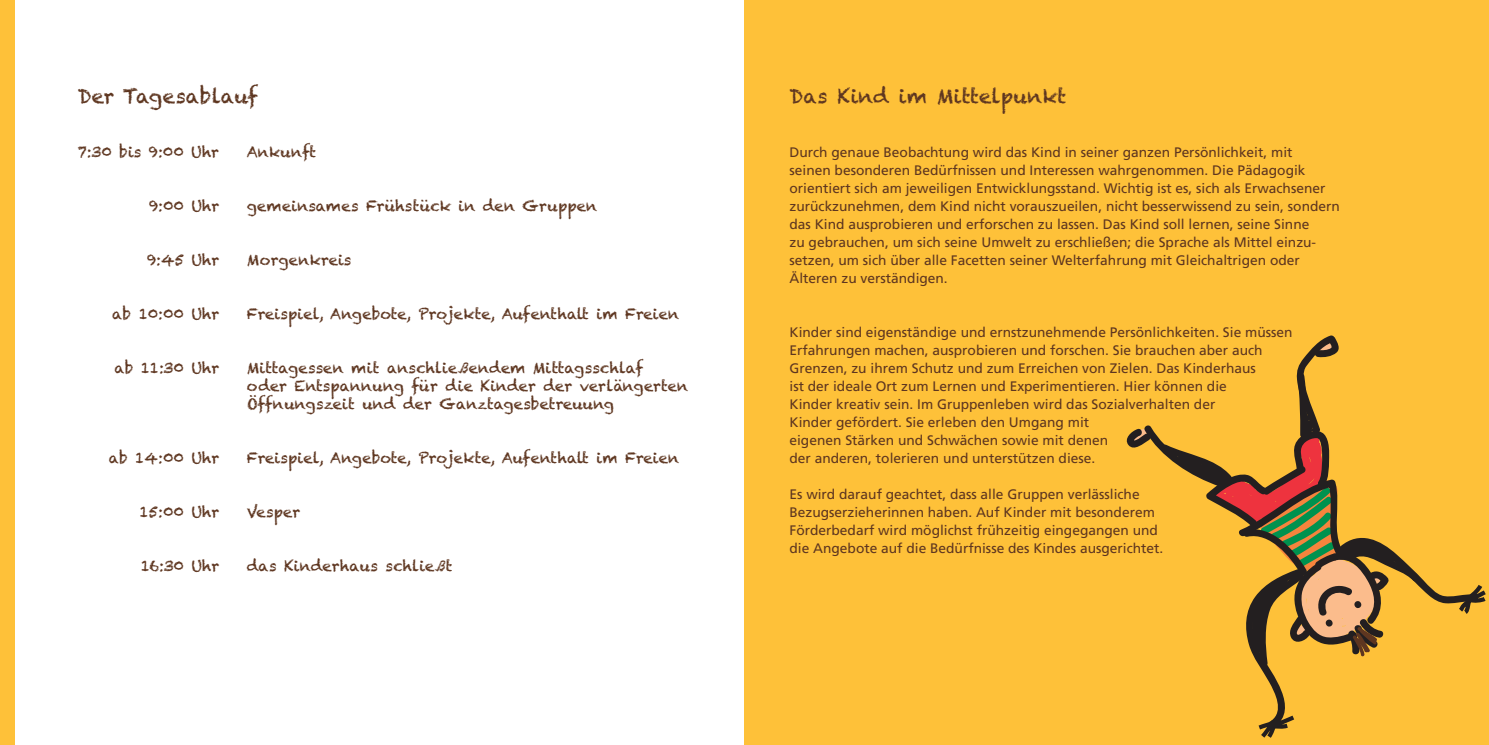
<style>
.page{position:relative;width:1489px;height:745px;background:#fff}
.page>*{position:absolute;margin:0;border:0;box-sizing:border-box;transform-origin:0 0}
.t1{font:20px "Chalkduster";color:#5e3620}
.t2{font:15px/18px "Chalkduster";color:#5e3620}
.t3{font:13.75px/18px "Frutiger LT Com";color:#5e3620}
</style>
<div class="page">
<div style="left:744px;top:0;width:744px;height:744px;background:#fec139"></div>
<div style="left:0;top:0;width:14px;height:744px;background:#fec139"></div>
<svg style="left:1126px;top:335px;width:360px;height:403px"></svg>
<h1 class="t1" style="left:78px;top:84px;width:182px">Der Tagesablauf</h1>
<p class="t2" style="left:78px;top:142px;width:143px">7:30 bis 9:00 Uhr</p>
<p class="t2" style="left:247px;top:142px;width:71px">Ankunft</p>
<p class="t2" style="left:149px;top:196px;width:72px">9:00 Uhr</p>
<p class="t2" style="left:247px;top:196px;width:352px">gemeinsames Frühstück in den Gruppen</p>
<p class="t2" style="left:147px;top:250px;width:74px">9:45 Uhr</p>
<p class="t2" style="left:247px;top:250px;width:106px">Morgenkreis</p>
<p class="t2" style="left:112px;top:304px;width:109px">ab 10:00 Uhr</p>
<p class="t2" style="left:247px;top:304px;width:434px">Freispiel, Angebote, Projekte, Aufenthalt im Freien</p>
<p class="t2" style="left:114px;top:358px;width:106px">ab 11:30 Uhr</p>
<p class="t2" style="left:247px;top:358px;width:443px">Mittagessen mit anschließendem Mittagsschlaf<br>oder Entspannung für die Kinder der verlängerten<br>Öffnungszeit und der Ganztagesbetreuung</p>
<p class="t2" style="left:109px;top:448px;width:112px">ab 14:00 Uhr</p>
<p class="t2" style="left:247px;top:448px;width:434px">Freispiel, Angebote, Projekte, Aufenthalt im Freien</p>
<p class="t2" style="left:139px;top:502px;width:81px">15:00 Uhr</p>
<p class="t2" style="left:247px;top:502px;width:55px">Vesper</p>
<p class="t2" style="left:141px;top:556px;width:80px">16:30 Uhr</p>
<p class="t2" style="left:247px;top:556px;width:207px">das Kinderhaus schließt</p>
<h1 class="t1" style="left:789px;top:84px;width:279px">Das Kind im Mittelpunkt</h1>
<p class="t3" style="left:789px;top:143px;width:552px">Durch genaue Beobachtung wird das Kind in seiner ganzen Persönlichkeit, mit<br>seinen besonderen Bedürfnissen und Interessen wahrgenommen. Die Pädagogik orientiert sich am jeweiligen Entwicklungsstand. Wichtig ist es, sich als Erwachsener zurückzunehmen, dem Kind nicht vorauszueilen, nicht besserwissend zu sein, sondern das Kind ausprobieren und erforschen zu lassen. Das Kind soll lernen, seine Sinne<br>zu gebrauchen, um sich seine Umwelt zu erschließen; die Sprache als Mittel einzu&shy;setzen, um sich über alle Facetten seiner Welterfahrung mit Gleichaltrigen oder Älteren zu verständigen.</p>
<p class="t3" style="left:789px;top:323px;width:504px">Kinder sind eigenständige und ernstzunehmende Persönlichkeiten. Sie müssen Erfahrungen machen, ausprobieren und forschen. Sie brauchen aber auch Grenzen, zu ihrem Schutz und zum Erreichen von Zielen. Das Kinderhaus<br>ist der ideale Ort zum Lernen und Experimentieren. Hier können die<br>Kinder kreativ sein. Im Gruppenleben wird das Sozialverhalten der<br>Kinder gefördert. Sie erleben den Umgang mit<br>eigenen Stärken und Schwächen sowie mit denen<br>der anderen, tolerieren und unterstützen diese.</p>
<p class="t3" style="left:789px;top:485px;width:375px">Es wird darauf geachtet, dass alle Gruppen verlässliche Bezugserzieherinnen haben. Auf Kinder mit besonderem Förderbedarf wird möglichst frühzeitig eingegangen und die Angebote auf die Bedürfnisse des Kindes ausgerichtet.</p>
</div>
